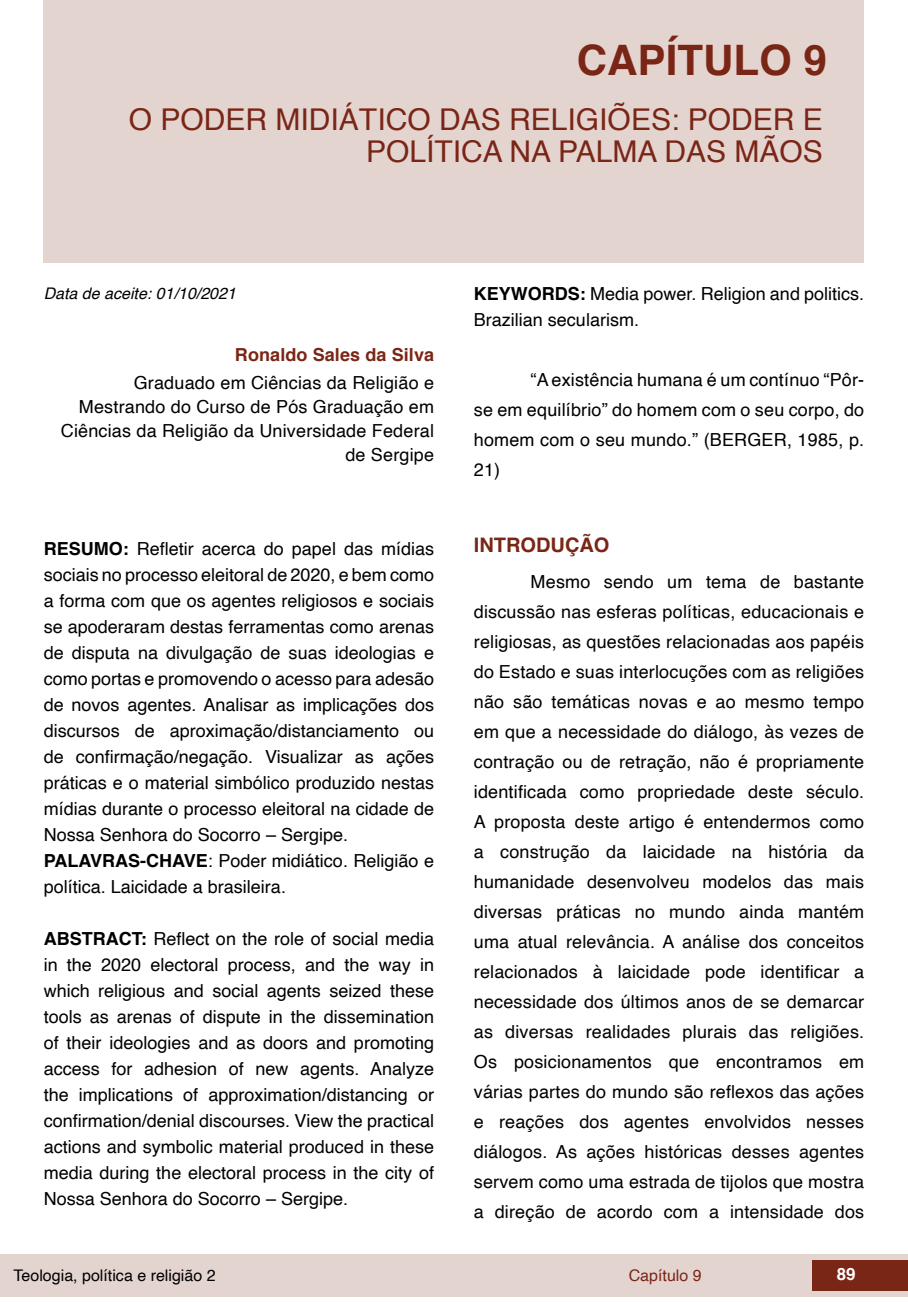
<style>
.page{position:relative;width:908px;height:1304px;background:#fff}
.page>*{position:absolute;margin:0;border:0;box-sizing:border-box;transform-origin:0 0}
.t1{font:700 42px "Helvetica";color:#7a2616}
.t2{font:30px/32px "Helvetica";color:#7a2616;text-align:right}
.t3{font:700 20px "Helvetica";color:#7a2616}
.t4{font:18px/26px "Helvetica";color:#000;text-align:justify}
.t5{font:700 18px "Helvetica";letter-spacing:.005em;color:#7a2616}
.t6{font:700 16.8px "Helvetica";color:#fff}
.t7{font:16px "Helvetica";color:#000}
.t8{font:italic 16px "Helvetica";color:#000}
.t9{font:16px "Helvetica";color:#7a2616}
.s1{font-weight:700}
</style>
<div class="page">
<div style="left:0;top:1254px;width:906px;height:43px;background:#e4d4d0"></div>
<div style="left:812px;top:1261px;width:95px;height:30px;background:#7a2616"></div>
<div style="left:44px;top:0;width:819px;height:263px;background:#e4d4d0"></div>
<h1 class="t1" style="left:576px;top:26px;width:251px">CAPÍTULO 9</h1>
<h2 class="t2" style="left:129px;top:104px;width:695px">O PODER MIDIÁTICO DAS RELIGIÕES: PODER E<br>POLÍTICA NA PALMA DAS MÃOS</h2>
<p class="t8" style="left:44px;top:280px;width:194px">Data de aceite: 01/10/2021</p>
<p class="t5" style="left:235px;top:341px;width:200px">Ronaldo Sales da Silva</p>
<p class="t4" style="left:61px;top:371px;width:374px;line-height:24px;text-align:right">Graduado em Ciências da Religião e<br>Mestrando do Curso de Pós Graduação em<br>Ciências da Religião da Universidade Federal de Sergipe</p>
<p class="t4" style="left:44px;top:536px;width:392px;text-align:left"><span class="s1">RESUMO:</span> Refletir acerca do papel das mídias sociais no processo eleitoral de 2020, e bem como a forma com que os agentes religiosos e sociais se apoderaram destas ferramentas como arenas de disputa na divulgação de suas ideologias e como portas e promovendo o acesso para adesão de novos agentes. Analisar as implicações dos discursos de aproximação/distanciamento ou de confirmação/negação. Visualizar as ações práticas e o material simbólico produzido nestas mídias durante o processo eleitoral na cidade de Nossa Senhora do Socorro – Sergipe.<br><span class="s1">PALAVRAS-CHAVE</span>: Poder midiático. Religião e política. Laicidade a brasileira.</p>
<p class="t4" style="left:44px;top:926px;width:392px"><span class="s1">ABSTRACT:</span> Reflect on the role of social media in the 2020 electoral process, and the way in which religious and social agents seized these tools as arenas of dispute in the dissemination of their ideologies and as doors and promoting access for adhesion of new agents. Analyze the implications of approximation/distancing or confirmation/denial discourses. View the practical actions and symbolic material produced in these media during the electoral process in the city of Nossa Senhora do Socorro – Sergipe.</p>
<p class="t4" style="left:473px;top:281px;width:392px"><span class="s1">KEYWORDS:</span> Media power. Religion and politics.<br>Brazilian secularism.</p>
<p class="t4" style="left:473px;top:365px;width:392px;line-height:30px;text-indent:57px">“A existência humana é um contínuo “Pôr&shy;se em equilíbrio” do homem com o seu corpo, do homem com o seu mundo.” (BERGER, 1985, p.<br>21)</p>
<p class="t3" style="left:473px;top:529px;width:137px">INTRODUÇÃO</p>
<p class="t4" style="left:473px;top:567px;width:392px;line-height:30px;text-indent:57px">Mesmo sendo um tema de bastante discussão nas esferas políticas, educacionais e religiosas, as questões relacionadas aos papéis do Estado e suas interlocuções com as religiões não são temáticas novas e ao mesmo tempo em que a necessidade do diálogo, às vezes de contração ou de retração, não é propriamente identificada como propriedade deste século.<br>A proposta deste artigo é entendermos como a construção da laicidade na história da humanidade desenvolveu modelos das mais diversas práticas no mundo ainda mantém uma atual relevância. A análise dos conceitos relacionados à laicidade pode identificar a necessidade dos últimos anos de se demarcar as diversas realidades plurais das religiões.<br>Os posicionamentos que encontramos em várias partes do mundo são reflexos das ações e reações dos agentes envolvidos nesses diálogos. As ações históricas desses agentes servem como uma estrada de tijolos que mostra a direção de acordo com a intensidade dos</p>
<p class="t7" style="left:14px;top:1263px;width:203px">Teologia, política e religião 2</p>
<p class="t9" style="left:628px;top:1263px;width:74px">Capítulo 9</p>
<p class="t6" style="left:836px;top:1261px;width:20px">89</p>
</div>
